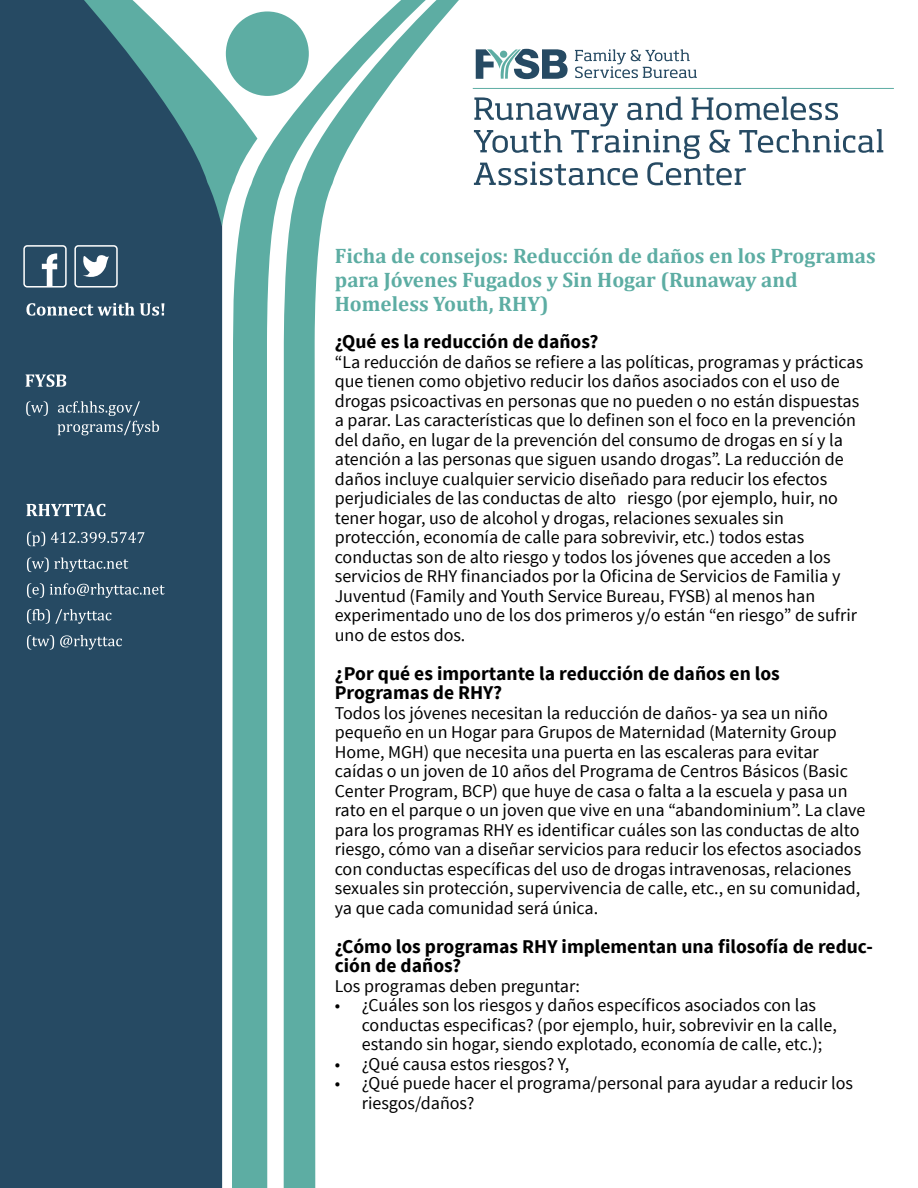
<style>
.page{position:relative;width:918px;height:1188px;background:#fff}
.page>*{position:absolute;margin:0;border:0;box-sizing:border-box;transform-origin:0 0}
.t1{font:700 21px/24px "Cambria";color:#5dada3}
.t2{font:700 19.5px/19.5px "Source Sans Pro";color:#000}
.t3{font:18px/19.5px "Source Sans Pro";color:#000}
</style>
<div class="page">
<div style="left:0;top:0;width:70px;height:1188px;background:#264a63"></div>
<svg style="left:26px;top:303px;width:44px;height:13px"></svg>
<svg style="left:42px;top:253px;width:15px;height:32px"></svg>
<div style="left:23px;top:245px;width:44px;height:43px;border:2px solid #fff;border-radius:3px"></div>
<svg style="left:26px;top:374px;width:40px;height:13px"></svg>
<svg style="left:26px;top:401px;width:22px;height:15px"></svg>
<svg style="left:58px;top:401px;width:12px;height:34px"></svg>
<svg style="left:26px;top:504px;width:44px;height:12px"></svg>
<svg style="left:27px;top:532px;width:18px;height:14px"></svg>
<svg style="left:51px;top:532px;width:19px;height:11px"></svg>
<svg style="left:27px;top:558px;width:43px;height:14px"></svg>
<svg style="left:27px;top:583px;width:17px;height:15px"></svg>
<svg style="left:50px;top:583px;width:20px;height:15px"></svg>
<svg style="left:27px;top:609px;width:43px;height:15px"></svg>
<svg style="left:27px;top:635px;width:43px;height:15px"></svg>
<svg style="left:70px;top:0;width:389px;height:1188px"></svg>
<hr style="left:473px;top:88px;width:421px;height:1px;background:#5dada3">
<svg style="left:476px;top:49px;width:92px;height:30px"></svg>
<svg style="left:575px;top:49px;width:122px;height:29px"></svg>
<svg style="left:474px;top:97px;width:409px;height:88px"></svg>
<p class="t1" style="left:335px;top:243px;width:542px">Ficha de consejos: Reducción de daños en los Programas para Jóvenes Fugados y Sin Hogar (Runaway and<br>Homeless Youth, RHY)</p>
<p class="t2" style="left:335px;top:333px;width:265px">¿Qué es la reducción de daños?</p>
<p class="t3" style="left:335px;top:353px;width:530px">“La reducción de daños se refiere a las políticas, programas y prácticas que tienen como objetivo reducir los daños asociados con el uso de drogas psicoactivas en personas que no pueden o no están dispuestas a parar. Las características que lo definen son el foco en la prevención del daño, en lugar de la prevención del consumo de drogas en sí y la atención a las personas que siguen usando drogas”. La reducción de daños incluye cualquier servicio diseñado para reducir los efectos perjudiciales de las conductas de alto riesgo (por ejemplo, huir, no tener hogar, uso de alcohol y drogas, relaciones sexuales sin protección, economía de calle para sobrevivir, etc.) todos estas conductas son de alto riesgo y todos los jóvenes que acceden a los servicios de RHY financiados por la Oficina de Servicios de Familia y Juventud (Family and Youth Service Bureau, FYSB) al menos han experimentado uno de los dos primeros y/o están “en riesgo” de sufrir uno de estos dos.</p>
<p class="t2" style="left:335px;top:664px;width:447px">¿Por qué es importante la reducción de daños en los<br>Programas de RHY?</p>
<p class="t3" style="left:335px;top:704px;width:532px">Todos los jóvenes necesitan la reducción de daños- ya sea un niño pequeño en un Hogar para Grupos de Maternidad (Maternity Group Home, MGH) que necesita una puerta en las escaleras para evitar caídas o un joven de 10 años del Programa de Centros Básicos (Basic Center Program, BCP) que huye de casa o falta a la escuela y pasa un rato en el parque o un joven que vive en una “abandominium”. La clave para los programas RHY es identificar cuáles son las conductas de alto riesgo, cómo van a diseñar servicios para reducir los efectos asociados con conductas específicas del uso de drogas intravenosas, relaciones sexuales sin protección, supervivencia de calle, etc., en su comunidad, ya que cada comunidad será única.</p>
<p class="t2" style="left:335px;top:937px;width:540px">¿Cómo los programas RHY implementan una filosofía de reduc&shy;ción de daños?</p>
<p class="t3" style="left:335px;top:977px;width:247px">Los programas deben preguntar:</p>
<p class="t3" style="left:362px;top:996px;width:477px;text-indent:-27px">• ¿Cuáles son los riesgos y daños específicos asociados con las conductas especificas? (por ejemplo, huir, sobrevivir en la calle, estando sin hogar, siendo explotado, economía de calle, etc.);</p>
<p class="t3" style="left:335px;top:1054px;width:236px">• ¿Qué causa estos riesgos? Y,</p>
<p class="t3" style="left:362px;top:1074px;width:493px;text-indent:-27px">• ¿Qué puede hacer el programa/personal para ayudar a reducir los riesgos/daños?</p>
</div>
